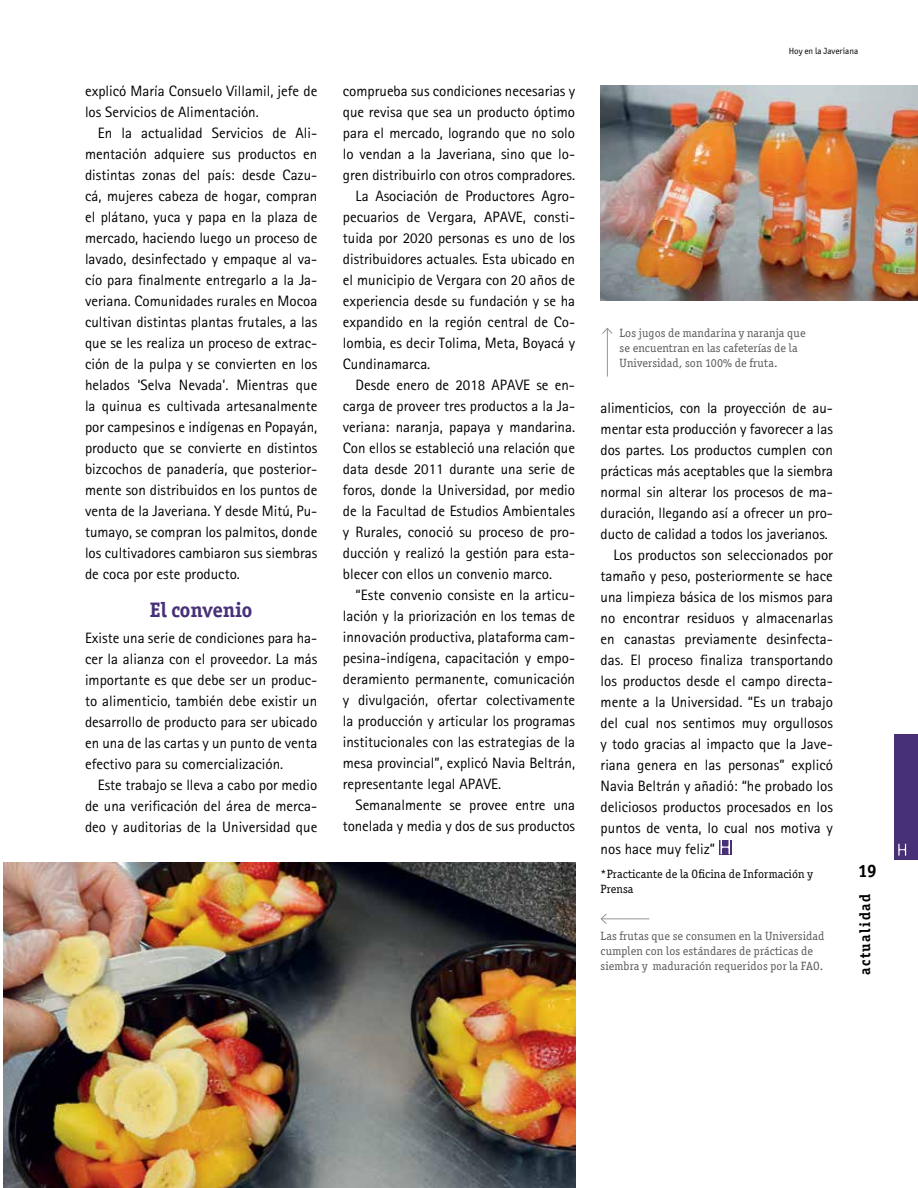
<style>
.page{position:relative;width:918px;height:1188px;background:#fff}
.page>*{position:absolute;margin:0;border:0;box-sizing:border-box;transform-origin:0 0}
.t1{font:700 21px "Officina Ser ITC";color:#483077}
.t2{font:700 18px "Officina Sans ITC";color:#000}
.t3{font:15px/21px "AT Rotis Sans Serif";color:#000;text-align:justify}
.t4{font:700 15px "Officina Ser ITC";letter-spacing:.1em;color:#000}
.t5{font:12px/15px "Officina Ser ITC";letter-spacing:.01em;color:#58595b}
.t6{font:12px/15px "Officina Ser ITC";letter-spacing:.01em;color:#000}
.t7{font:9px "Officina Sans ITC";color:#000}
</style>
<div class="page">
<div style="left:894px;top:734px;width:24px;height:126px;background:#483077"></div>
<svg style="left:898px;top:844px;width:8px;height:12px"></svg>
<div style="left:719px;top:840px;width:13px;height:14px;background:#483077"></div>
<svg style="left:720px;top:840px;width:10px;height:14px"></svg>
<img style="left:3px;top:862px;width:572px;height:326px">
<img style="left:601px;top:85px;width:317px;height:216px">
<hr style="left:607px;top:328px;width:1px;height:49px;background:#939598">
<svg style="left:602px;top:327px;width:11px;height:8px"></svg>
<hr style="left:601px;top:918px;width:48px;height:1px;background:#939598">
<svg style="left:600px;top:914px;width:7px;height:10px"></svg>
<p class="t3" style="left:85px;top:81px;width:234px">explicó María Consuelo Villamil, jefe de los Servicios de Alimentación.</p>
<p class="t3" style="left:85px;top:123px;width:234px;text-indent:13px">En la actualidad Servicios de Ali&shy;mentación adquiere sus productos en distintas zonas del país: desde Cazu&shy;cá, mujeres cabeza de hogar, compran el plátano, yuca y papa en la plaza de mercado, haciendo luego un proceso de lavado, desinfectado y empaque al va&shy;cío para finalmente entregarlo a la Ja&shy;veriana. Comunidades rurales en Mocoa cultivan distintas plantas frutales, a las que se les realiza un proceso de extrac&shy;ción de la pulpa y se convierten en los helados ‘Selva Nevada’. Mientras que la quinua es cultivada artesanalmente por campesinos e indígenas en Popayán, producto que se convierte en distintos bizcochos de panadería, que posterior&shy;mente son distribuidos en los puntos de venta de la Javeriana. Y desde Mitú, Pu&shy;tumayo, se compran los palmitos, donde los cultivadores cambiaron sus siembras de coca por este producto.</p>
<h1 class="t1" style="left:150px;top:597px;width:104px">El convenio</h1>
<p class="t3" style="left:85px;top:627px;width:234px">Existe una serie de condiciones para ha&shy;cer la alianza con el proveedor. La más importante es que debe ser un produc&shy;to alimenticio, también debe existir un desarrollo de producto para ser ubicado en una de las cartas y un punto de venta efectivo para su comercialización.</p>
<p class="t3" style="left:85px;top:774px;width:234px;text-indent:13px">Este trabajo se lleva a cabo por medio de una verificación del área de merca&shy;deo y auditorias de la Universidad que</p>
<p class="t3" style="left:343px;top:81px;width:234px">comprueba sus condiciones necesarias y</p>
<p class="t3" style="left:343px;top:102px;width:234px">que revisa que sea un producto óptimo</p>
<p class="t3" style="left:343px;top:123px;width:234px">para el mercado, logrando que no solo</p>
<p class="t3" style="left:343px;top:144px;width:234px">lo vendan a la Javeriana, sino que lo-</p>
<p class="t3" style="left:343px;top:165px;width:234px">gren distribuirlo con otros compradores.</p>
<p class="t3" style="left:356px;top:186px;width:221px">La Asociación de Productores Agro-</p>
<p class="t3" style="left:343px;top:207px;width:234px">pecuarios de Vergara, APAVE, consti-</p>
<p class="t3" style="left:343px;top:228px;width:234px">tuida por 2020 personas es uno de los</p>
<p class="t3" style="left:343px;top:249px;width:234px">distribuidores actuales. Esta ubicado en</p>
<p class="t3" style="left:343px;top:270px;width:234px">el municipio de Vergara con 20 años de</p>
<p class="t3" style="left:343px;top:291px;width:234px">experiencia desde su fundación y se ha</p>
<p class="t3" style="left:343px;top:312px;width:234px">expandido en la región central de Co-</p>
<p class="t3" style="left:343px;top:333px;width:234px">lombia, es decir Tolima, Meta, Boyacá y</p>
<p class="t3" style="left:343px;top:354px;width:89px">Cundinamarca.</p>
<p class="t3" style="left:356px;top:375px;width:221px">Desde enero de 2018 APAVE se en-</p>
<p class="t3" style="left:343px;top:396px;width:234px">carga de proveer tres productos a la Ja-</p>
<p class="t3" style="left:343px;top:417px;width:234px">veriana: naranja, papaya y mandarina.</p>
<p class="t3" style="left:343px;top:438px;width:234px">Con ellos se estableció una relación que</p>
<p class="t3" style="left:343px;top:459px;width:234px">data desde 2011 durante una serie de</p>
<p class="t3" style="left:343px;top:480px;width:234px">foros, donde la Universidad, por medio</p>
<p class="t3" style="left:343px;top:501px;width:234px">de la Facultad de Estudios Ambientales</p>
<p class="t3" style="left:343px;top:522px;width:234px">y Rurales, conoció su proceso de pro-</p>
<p class="t3" style="left:343px;top:543px;width:234px">ducción y realizó la gestión para esta-</p>
<p class="t3" style="left:343px;top:564px;width:211px">blecer con ellos un convenio marco.</p>
<p class="t3" style="left:356px;top:585px;width:221px">“Este convenio consiste en la articu-</p>
<p class="t3" style="left:343px;top:606px;width:234px">lación y la priorización en los temas de</p>
<p class="t3" style="left:343px;top:627px;width:234px">innovación productiva, plataforma cam-</p>
<p class="t3" style="left:343px;top:648px;width:234px">pesina-indígena, capacitación y empo-</p>
<p class="t3" style="left:343px;top:669px;width:234px">deramiento permanente, comunicación</p>
<p class="t3" style="left:343px;top:690px;width:234px">y divulgación, ofertar colectivamente</p>
<p class="t3" style="left:343px;top:711px;width:234px">la producción y articular los programas</p>
<p class="t3" style="left:343px;top:732px;width:234px">institucionales con las estrategias de la</p>
<p class="t3" style="left:343px;top:753px;width:234px">mesa provincial”, explicó Navia Beltrán,</p>
<p class="t3" style="left:343px;top:774px;width:160px">representante legal APAVE.</p>
<p class="t3" style="left:356px;top:795px;width:221px">Semanalmente se provee entre una</p>
<p class="t3" style="left:343px;top:816px;width:234px">tonelada y media y dos de sus productos</p>
<p class="t7" style="left:789px;top:46px;width:71px">Hoy en la Javeriana</p>
<p class="t5" style="left:620px;top:325px;width:188px">Los jugos de mandarina y naranja que se encuentran en las cafeterías de la<br>Universidad, son 100% de fruta.</p>
<p class="t3" style="left:601px;top:398px;width:234px">alimenticios, con la proyección de au-</p>
<p class="t3" style="left:601px;top:419px;width:234px">mentar esta producción y favorecer a las</p>
<p class="t3" style="left:601px;top:440px;width:234px">dos partes. Los productos cumplen con</p>
<p class="t3" style="left:601px;top:461px;width:234px">prácticas más aceptables que la siembra</p>
<p class="t3" style="left:601px;top:482px;width:234px">normal sin alterar los procesos de ma-</p>
<p class="t3" style="left:601px;top:503px;width:234px">duración, llegando así a ofrecer un pro-</p>
<p class="t3" style="left:601px;top:524px;width:229px">ducto de calidad a todos los javerianos.</p>
<p class="t3" style="left:613px;top:545px;width:221px">Los productos son seleccionados por</p>
<p class="t3" style="left:601px;top:566px;width:234px">tamaño y peso, posteriormente se hace</p>
<p class="t3" style="left:601px;top:587px;width:234px">una limpieza básica de los mismos para</p>
<p class="t3" style="left:601px;top:608px;width:234px">no encontrar residuos y almacenarlas</p>
<p class="t3" style="left:601px;top:629px;width:234px">en canastas previamente desinfecta-</p>
<p class="t3" style="left:601px;top:650px;width:234px">das. El proceso finaliza transportando</p>
<p class="t3" style="left:601px;top:671px;width:234px">los productos desde el campo directa-</p>
<p class="t3" style="left:601px;top:692px;width:234px">mente a la Universidad. “Es un trabajo</p>
<p class="t3" style="left:601px;top:713px;width:234px">del cual nos sentimos muy orgullosos</p>
<p class="t3" style="left:601px;top:734px;width:234px">y todo gracias al impacto que la Jave-</p>
<p class="t3" style="left:601px;top:755px;width:234px">riana genera en las personas” explicó</p>
<p class="t3" style="left:601px;top:776px;width:234px">Navia Beltrán y añadió: “he probado los</p>
<p class="t3" style="left:601px;top:797px;width:234px">deliciosos productos procesados en los</p>
<p class="t3" style="left:601px;top:818px;width:234px">puntos de venta, lo cual nos motiva y</p>
<p class="t3" style="left:601px;top:839px;width:116px">nos hace muy feliz”</p>
<p class="t6" style="left:601px;top:866px;width:214px">*Practicante de la Oficina de Información y<br>Prensa</p>
<p class="t5" style="left:601px;top:929px;width:225px">Las frutas que se consumen en la Universidad cumplen con los estándares de prácticas de siembra y maduración requeridos por la FAO.</p>
<p class="t2" style="left:858px;top:859px;width:20px">19</p>
<p class="t4" style="left:856px;top:975px;width:82px;rotate:-90deg">actualidad</p>
</div>
